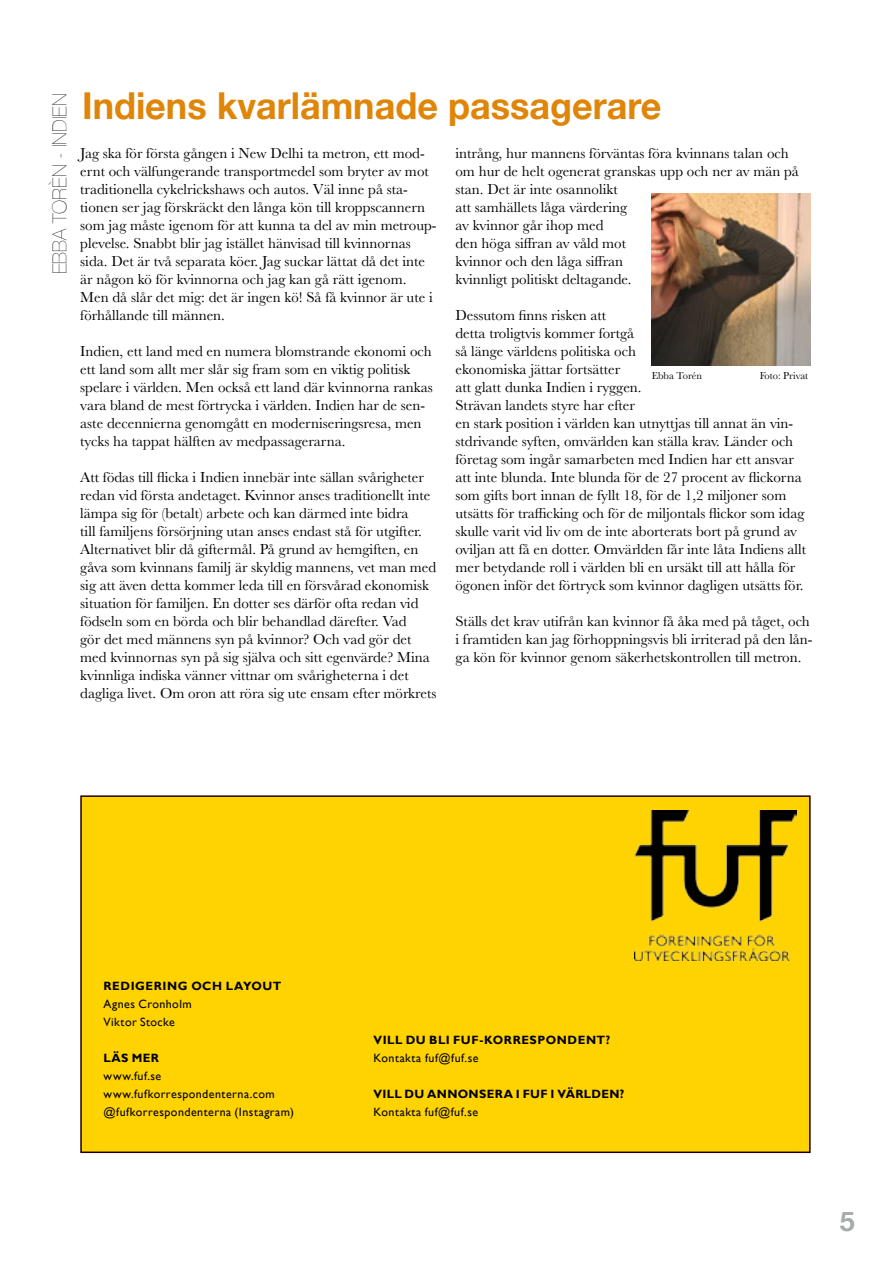
<style>
.page{position:relative;width:893px;height:1263px;background:#fff}
.page>*{position:absolute;margin:0;border:0;box-sizing:border-box;transform-origin:0 0}
.t1{font:700 37.05px "Helvetica Neue";color:#df8508}
.t2{font:700 27px "Helvetica Neue";color:#a6aca8}
.t3{font:200 19.5px "Helvetica Neue";color:#000}
.t4{font:15px/18px "Baskerville";color:#000}
.t5{font:12px/18px "Gill Sans";letter-spacing:.04em;color:#000}
.t6{font:700 12px "Gill Sans";letter-spacing:.04em;color:#000}
.t7{font:10.5px "Baskerville";color:#000}
</style>
<div class="page">
<div style="left:81px;top:796px;width:729px;height:356px;background:#ffd300"></div>
<div style="left:80px;top:795px;width:731px;height:358px;border:2px solid #1f0000"></div>
<img style="left:652px;top:193px;width:159px;height:173px">
<img style="left:634px;top:810px;width:162px;height:150px">
<h3 class="t3" style="left:44px;top:274px;width:182px;rotate:-90deg">EBBA TORÈN - INDIEN</h3>
<h1 class="t1" style="left:82px;top:76px;width:581px">Indiens kvarlämnade passagerare</h1>
<p class="t4" style="left:80px;top:144px;width:358px">Jag ska för första gången i New Delhi ta metron, ett mod&shy;ernt och välfungerande transportmedel som bryter av mot traditionella cykelrickshaws och autos. Väl inne på sta&shy;tionen ser jag förskräckt den långa kön till kroppscannern som jag måste igenom för att kunna ta del av min metroup&shy;plevelse. Snabbt blir jag istället hänvisad till kvinnornas sida. Det är två separata köer. Jag suckar lättat då det inte är någon kö för kvinnorna och jag kan gå rätt igenom.<br>Men då slår det mig: det är ingen kö! Så få kvinnor är ute i förhållande till männen.</p>
<p class="t4" style="left:80px;top:342px;width:354px">Indien, ett land med en numera blomstrande ekonomi och ett land som allt mer slår sig fram som en viktig politisk spelare i världen. Men också ett land där kvinnorna rankas vara bland de mest förtrycka i världen. Indien har de sen&shy;aste decennierna genomgått en moderniseringsresa, men tycks ha tappat hälften av medpassagerarna.</p>
<p class="t4" style="left:80px;top:468px;width:358px">Att födas till flicka i Indien innebär inte sällan svårigheter redan vid första andetaget. Kvinnor anses traditionellt inte lämpa sig för (betalt) arbete och kan därmed inte bidra<br>till familjens försörjning utan anses endast stå för utgifter.<br>Alternativet blir då giftermål. På grund av hemgiften, en gåva som kvinnans familj är skyldig mannens, vet man med sig att även detta kommer leda till en försvårad ekonomisk situation för familjen. En dotter ses därför ofta redan vid födseln som en börda och blir behandlad därefter. Vad<br>gör det med männens syn på kvinnor? Och vad gör det med kvinnornas syn på sig själva och sitt egenvärde? Mina kvinnliga indiska vänner vittnar om svårigheterna i det dagliga livet. Om oron att röra sig ute ensam efter mörkrets</p>
<p class="t4" style="left:455px;top:144px;width:345px">intrång, hur mannens förväntas föra kvinnans talan och om hur de helt ogenerat granskas upp och ner av män på stan. Det är inte osannolikt<br>att samhällets låga värdering<br>av kvinnor går ihop med<br>den höga siffran av våld mot<br>kvinnor och den låga siffran<br>kvinnligt politiskt deltagande.</p>
<p class="t4" style="left:455px;top:306px;width:352px">Dessutom finns risken att<br>detta troligtvis kommer fortgå<br>så länge världens politiska och<br>ekonomiska jättar fortsätter<br>att glatt dunka Indien i ryggen.<br>Strävan landets styre har efter<br>en stark position i världen kan utnyttjas till annat än vin&shy;stdrivande syften, omvärlden kan ställa krav. Länder och företag som ingår samarbeten med Indien har ett ansvar att inte blunda. Inte blunda för de 27 procent av flickorna som gifts bort innan de fyllt 18, för de 1,2 miljoner som utsätts för trafficking och för de miljontals flickor som idag skulle varit vid liv om de inte aborterats bort på grund av oviljan att få en dotter. Omvärlden får inte låta Indiens allt mer betydande roll i världen bli en ursäkt till att hålla för ögonen inför det förtryck som kvinnor dagligen utsätts för.</p>
<p class="t4" style="left:455px;top:612px;width:359px">Ställs det krav utifrån kan kvinnor få åka med på tåget, och i framtiden kan jag förhoppningsvis bli irriterad på den lån&shy;ga kön för kvinnor genom säkerhetskontrollen till metron.</p>
<p class="t7" style="left:652px;top:369px;width:52px">Ebba Torén</p>
<p class="t7" style="left:760px;top:369px;width:50px">Foto: Privat</p>
<p class="t6" style="left:104px;top:979px;width:179px">REDIGERING OCH LAYOUT</p>
<p class="t5" style="left:104px;top:995px;width:90px">Agnes Cronholm<br>Viktor Stocke</p>
<p class="t6" style="left:374px;top:1033px;width:238px">VILL DU BLI FUF-KORRESPONDENT?</p>
<p class="t6" style="left:104px;top:1051px;width:70px">LÄS MER</p>
<p class="t5" style="left:374px;top:1049px;width:107px">Kontakta fuf@fuf.se</p>
<p class="t5" style="left:104px;top:1067px;width:173px">www.fuf.se www.fufkorrespondenterna.com</p>
<p class="t6" style="left:374px;top:1087px;width:252px">VILL DU ANNONSERA I FUF I VÄRLDEN?</p>
<p class="t5" style="left:104px;top:1103px;width:192px">@fufkorrespondenterna (Instagram)</p>
<p class="t5" style="left:374px;top:1103px;width:106px">Kontakta fuf@fuf.se</p>
<h2 class="t2" style="left:840px;top:1200px;width:17px">5</h2>
</div>
